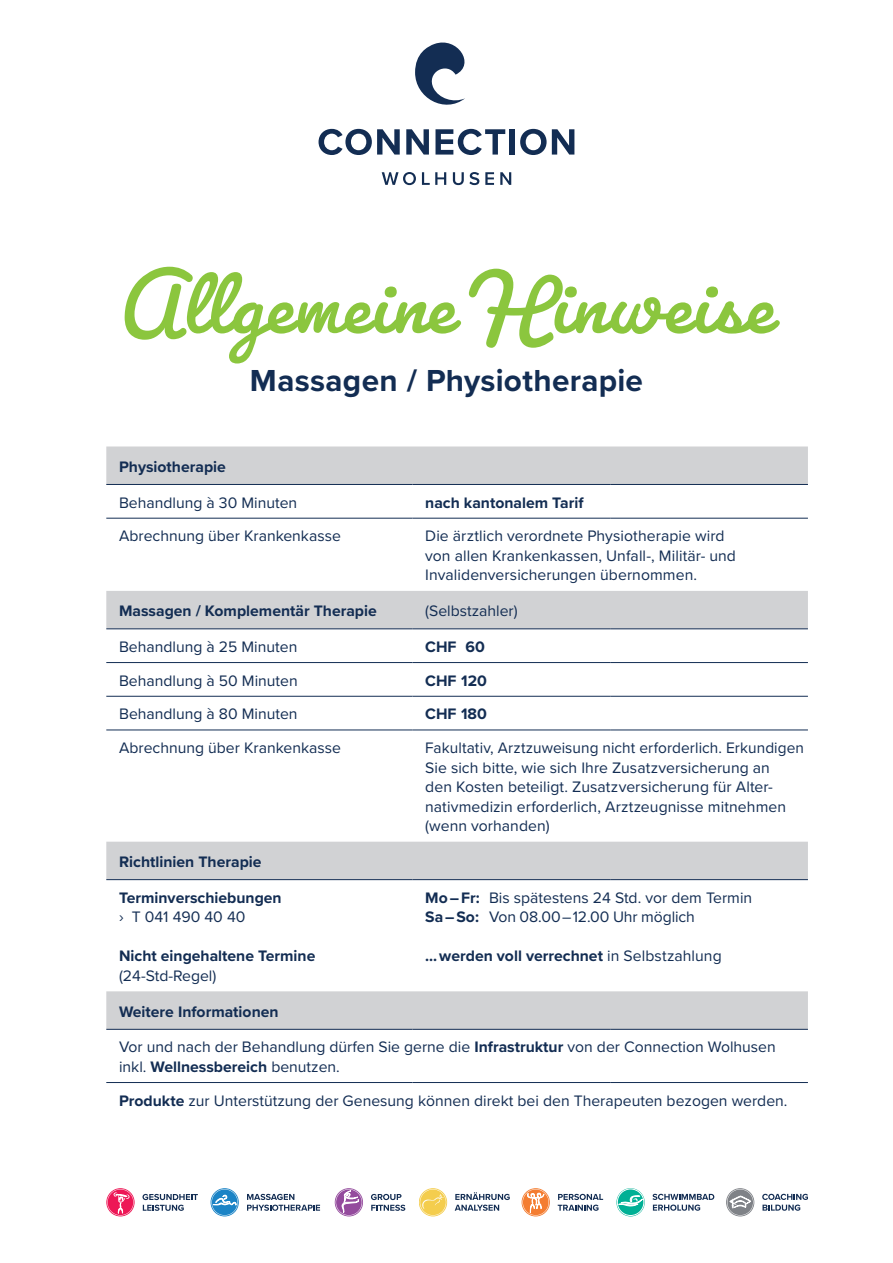
<style>
.page{position:relative;width:893px;height:1263px;background:#fff}
.page>*{position:absolute;margin:0;border:0;box-sizing:border-box;transform-origin:0 0}
.t1{font:700 93px "Pacifico";letter-spacing:.025em;color:#8bc63e}
.t2{font:700 31.5px "Proxima Nova";letter-spacing:.01em;color:#132d53}
.t3{font:15.75px/19.5px "Proxima Nova";color:#132d53}
.t4{font:700 15.75px "Proxima Nova";color:#132d53}
.s1{font-weight:700}
.s2{font-weight:400}
</style>
<div class="page">
<svg style="left:415px;top:43px;width:50px;height:62px"></svg>
<svg style="left:319px;top:129px;width:81px;height:26px"></svg>
<svg style="left:406px;top:129px;width:23px;height:26px"></svg>
<svg style="left:435px;top:129px;width:70px;height:26px"></svg>
<div style="left:510px;top:129px;width:5px;height:26px;background:#132d53"></div>
<svg style="left:520px;top:129px;width:54px;height:26px"></svg>
<svg style="left:382px;top:172px;width:34px;height:13px"></svg>
<svg style="left:422px;top:172px;width:24px;height:13px"></svg>
<svg style="left:453px;top:172px;width:26px;height:13px"></svg>
<svg style="left:485px;top:172px;width:9px;height:13px"></svg>
<svg style="left:500px;top:172px;width:11px;height:13px"></svg>
<svg style="left:106px;top:446px;width:702px;height:583px"></svg>
<hr style="left:106px;top:518px;width:306px;height:1px;background:#132d53">
<hr style="left:412px;top:518px;width:198px;height:1px;background:#132d53">
<hr style="left:610px;top:518px;width:198px;height:1px;background:#132d53">
<hr style="left:106px;top:730px;width:306px;height:1px;background:#132d53">
<hr style="left:412px;top:730px;width:198px;height:1px;background:#132d53">
<hr style="left:610px;top:730px;width:198px;height:1px;background:#132d53">
<hr style="left:106px;top:484px;width:306px;height:1px;background:#132d53">
<hr style="left:412px;top:484px;width:198px;height:1px;background:#132d53">
<hr style="left:610px;top:484px;width:198px;height:1px;background:#132d53">
<hr style="left:106px;top:628px;width:306px;height:1px;background:#132d53">
<hr style="left:412px;top:628px;width:198px;height:1px;background:#132d53">
<hr style="left:610px;top:628px;width:198px;height:1px;background:#132d53">
<hr style="left:106px;top:662px;width:306px;height:1px;background:#132d53">
<hr style="left:106px;top:696px;width:306px;height:1px;background:#132d53">
<hr style="left:412px;top:662px;width:198px;height:1px;background:#132d53">
<hr style="left:610px;top:662px;width:198px;height:1px;background:#132d53">
<hr style="left:412px;top:696px;width:198px;height:1px;background:#132d53">
<hr style="left:610px;top:696px;width:198px;height:1px;background:#132d53">
<hr style="left:106px;top:879px;width:306px;height:1px;background:#132d53">
<hr style="left:106px;top:1029px;width:306px;height:1px;background:#132d53">
<hr style="left:412px;top:879px;width:198px;height:1px;background:#132d53">
<hr style="left:412px;top:1029px;width:198px;height:1px;background:#132d53">
<hr style="left:610px;top:879px;width:198px;height:1px;background:#132d53">
<hr style="left:610px;top:1029px;width:198px;height:1px;background:#132d53">
<hr style="left:106px;top:1082px;width:306px;height:1px;background:#132d53">
<hr style="left:412px;top:1082px;width:198px;height:1px;background:#132d53">
<hr style="left:610px;top:1082px;width:198px;height:1px;background:#132d53">
<svg style="left:106px;top:1188px;width:29px;height:28px"></svg>
<svg style="left:107px;top:1189px;width:27px;height:26px"></svg>
<svg style="left:142px;top:1194px;width:56px;height:17px"></svg>
<svg style="left:211px;top:1188px;width:28px;height:28px"></svg>
<svg style="left:211px;top:1189px;width:27px;height:26px"></svg>
<svg style="left:247px;top:1194px;width:73px;height:17px"></svg>
<svg style="left:335px;top:1188px;width:28px;height:28px"></svg>
<svg style="left:336px;top:1188px;width:26px;height:27px"></svg>
<svg style="left:371px;top:1194px;width:34px;height:17px"></svg>
<svg style="left:419px;top:1188px;width:28px;height:28px"></svg>
<svg style="left:420px;top:1189px;width:26px;height:26px"></svg>
<svg style="left:455px;top:1192px;width:54px;height:19px"></svg>
<svg style="left:522px;top:1188px;width:28px;height:28px"></svg>
<svg style="left:522px;top:1189px;width:27px;height:26px"></svg>
<svg style="left:558px;top:1194px;width:45px;height:17px"></svg>
<svg style="left:726px;top:1188px;width:28px;height:28px"></svg>
<svg style="left:727px;top:1189px;width:26px;height:26px"></svg>
<svg style="left:762px;top:1194px;width:46px;height:17px"></svg>
<svg style="left:616px;top:1188px;width:29px;height:28px"></svg>
<div style="left:617px;top:1189px;width:27px;height:27px;border:1px solid #fff;border-radius:50%"></div>
<svg style="left:652px;top:1194px;width:62px;height:17px"></svg>
<svg style="left:619px;top:1195px;width:23px;height:11px"></svg>
<h1 class="t1" style="left:120px;top:246px;width:655px">Allgemeine Hinweise</h1>
<h2 class="t2" style="left:250px;top:357px;width:395px">Massagen / Physiotherapie</h2>
<p class="t4" style="left:119px;top:455px;width:108px">Physiotherapie</p>
<p class="t3" style="left:119px;top:492px;width:180px">Behandlung à 30 Minuten</p>
<p class="t4" style="left:425px;top:490px;width:160px">nach kantonalem Tarif</p>
<p class="t3" style="left:119px;top:526px;width:223px">Abrechnung über Krankenkasse</p>
<p class="t3" style="left:425px;top:526px;width:312px">Die ärztlich verordnete Physiotherapie wird von allen Krankenkassen, Unfall-, Militär- und<br>Invalidenversicherungen übernommen.</p>
<p class="t4" style="left:119px;top:599px;width:259px">Massagen / Komplementär Therapie</p>
<p class="t3" style="left:425px;top:600px;width:94px">(Selbstzahler)</p>
<p class="t3" style="left:119px;top:636px;width:180px">Behandlung à 25 Minuten</p>
<p class="t4" style="left:425px;top:635px;width:61px">CHF 60</p>
<p class="t3" style="left:119px;top:670px;width:180px">Behandlung à 50 Minuten</p>
<p class="t4" style="left:425px;top:669px;width:63px">CHF 120</p>
<p class="t3" style="left:119px;top:704px;width:180px">Behandlung à 80 Minuten</p>
<p class="t4" style="left:425px;top:702px;width:63px">CHF 180</p>
<p class="t3" style="left:119px;top:737px;width:223px">Abrechnung über Krankenkasse</p>
<p class="t3" style="left:425px;top:737px;width:380px">Fakultativ, Arztzuweisung nicht erforderlich. Erkundigen Sie sich bitte, wie sich Ihre Zusatzversicherung an<br>den Kosten beteiligt. Zusatzversicherung für Alter&shy;nativmedizin erforderlich, Arztzeugnisse mitnehmen (wenn vorhanden)</p>
<p class="t4" style="left:119px;top:850px;width:144px">Richtlinien Therapie</p>
<p class="t4" style="left:119px;top:886px;width:164px">Terminverschiebungen</p>
<p class="t3" style="left:119px;top:906px;width:128px">› T 041 490 40 40</p>
<p class="t4" style="left:119px;top:944px;width:198px">Nicht eingehaltene Termine</p>
<p class="t3" style="left:119px;top:965px;width:99px">(24-Std-Regel)</p>
<p class="t3" style="left:425px;top:887px;width:329px"><span class="s1">Mo – Fr:</span> Bis spätestens 24 Std. vor dem Termin<br><span class="s1">Sa – So:</span> Von 08.00 – 12.00 Uhr möglich</p>
<p class="t4" style="left:425px;top:944px;width:298px">... werden voll verrechnet <span class="s2">in Selbstzahlung</span></p>
<p class="t4" style="left:119px;top:999px;width:161px">Weitere Informationen</p>
<p class="t3" style="left:119px;top:1037px;width:658px">Vor und nach der Behandlung dürfen Sie gerne die <span class="s1">Infrastruktur</span> von der Connection Wolhusen inkl. <span class="s1">Wellnessbereich</span> benutzen.</p>
<p class="t3" style="left:119px;top:1090px;width:670px"><span class="s1">Produkte</span> zur Unterstützung der Genesung können direkt bei den Therapeuten bezogen werden.</p>
</div>
